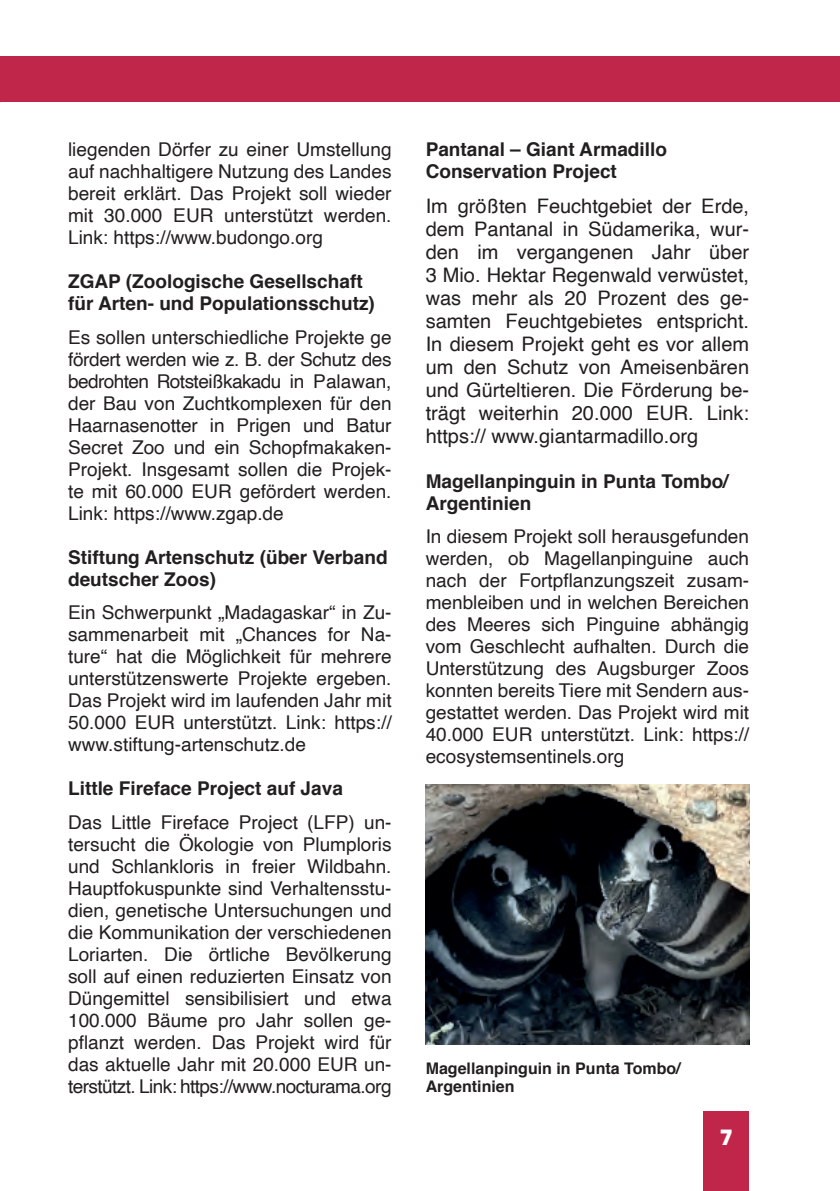
<style>
.page{position:relative;width:840px;height:1191px;background:#fff}
.page>*{position:absolute;margin:0;border:0;box-sizing:border-box;transform-origin:0 0}
.t1{font:700 22px "Signo";color:#fff}
.t2{font:20px/23px "Helvetica";color:#231f20;text-align:justify}
.t3{font:19px/22px "Helvetica";color:#231f20;text-align:justify}
.t4{font:700 19px/22px "Helvetica";color:#231f20}
.t5{font:700 16px/18px "Helvetica";color:#231f20}
</style>
<div class="page">
<div style="left:703px;top:1111px;width:45px;height:80px;background:#bf264a"></div>
<div style="left:0;top:57px;width:839px;height:45px;background:#bf264a"></div>
<img style="left:425px;top:784px;width:323px;height:261px">
<p class="t3" style="left:68px;top:139px;width:325px">liegenden Dörfer zu einer Umstellung auf nachhaltigere Nutzung des Landes bereit erklärt. Das Projekt soll wieder mit 30.000 EUR unterstützt werden.<br>Link: https://www.budongo.org</p>
<p class="t4" style="left:68px;top:271px;width:308px">ZGAP (Zoologische Gesellschaft für Arten- und Populationsschutz)</p>
<p class="t3" style="left:68px;top:326px;width:325px">Es sollen unterschiedliche Projekte ge fördert werden wie z. B. der Schutz des bedrohten Rotsteißkakadu in Palawan, der Bau von Zuchtkomplexen für den Haarnasenotter in Prigen und Batur Secret Zoo und ein Schopfmakaken-Projekt. Insgesamt sollen die Projek&shy;te mit 60.000 EUR gefördert werden.<br>Link: https://www.zgap.de</p>
<p class="t4" style="left:68px;top:546px;width:321px">Stiftung Artenschutz (über Verband deutscher Zoos)</p>
<p class="t3" style="left:68px;top:602px;width:325px">Ein Schwerpunkt „Madagaskar“ in Zu&shy;sammenarbeit mit „Chances for Na&shy;ture“ hat die Möglichkeit für mehrere unterstützenswerte Projekte ergeben.<br>Das Projekt wird im laufenden Jahr mit 50.000 EUR unterstützt. Link: https:// www.stiftung-artenschutz.de</p>
<p class="t4" style="left:68px;top:778px;width:276px">Little Fireface Project auf Java</p>
<p class="t3" style="left:68px;top:811px;width:325px">Das Little Fireface Project (LFP) un&shy;tersucht die Ökologie von Plumploris und Schlankloris in freier Wildbahn.<br>Hauptfokuspunkte sind Verhaltensstu&shy;dien, genetische Untersuchungen und die Kommunikation der verschiedenen Loriarten. Die örtliche Bevölkerung soll auf einen reduzierten Einsatz von Düngemittel sensibilisiert und etwa 100.000 Bäume pro Jahr sollen ge&shy;pflanzt werden. Das Projekt wird für das aktuelle Jahr mit 20.000 EUR un&shy;terstützt. Link: https://www.nocturama.org</p>
<p class="t4" style="left:425px;top:139px;width:243px">Pantanal – Giant Armadillo<br>Conservation Project</p>
<p class="t2" style="left:425px;top:195px;width:325px">Im größten Feuchtgebiet der Erde, dem Pantanal in Südamerika, wur&shy;den im vergangenen Jahr über 3 Mio. Hektar Regenwald verwüstet, was mehr als 20 Prozent des ge&shy;samten Feuchtgebietes entspricht.<br>In diesem Projekt geht es vor allem um den Schutz von Ameisenbären und Gürteltieren. Die Förderung be&shy;trägt weiterhin 20.000 EUR. Link: https:// www.giantarmadillo.org</p>
<p class="t4" style="left:425px;top:470px;width:304px">Magellanpinguin in Punta Tombo/<br>Argentinien</p>
<p class="t3" style="left:425px;top:526px;width:325px">In diesem Projekt soll herausgefunden werden, ob Magellanpinguine auch nach der Fortpflanzungszeit zusam&shy;menbleiben und in welchen Bereichen des Meeres sich Pinguine abhängig vom Geschlecht aufhalten. Durch die Unterstützung des Augsburger Zoos konnten bereits Tiere mit Sendern aus&shy;gestattet werden. Das Projekt wird mit 40.000 EUR unterstützt. Link: https:// ecosystemsentinels.org</p>
<p class="t5" style="left:425px;top:1059px;width:256px">Magellanpinguin in Punta Tombo/<br>Argentinien</p>
<p class="t1" style="left:719px;top:1122px;width:15px">7</p>
</div>
